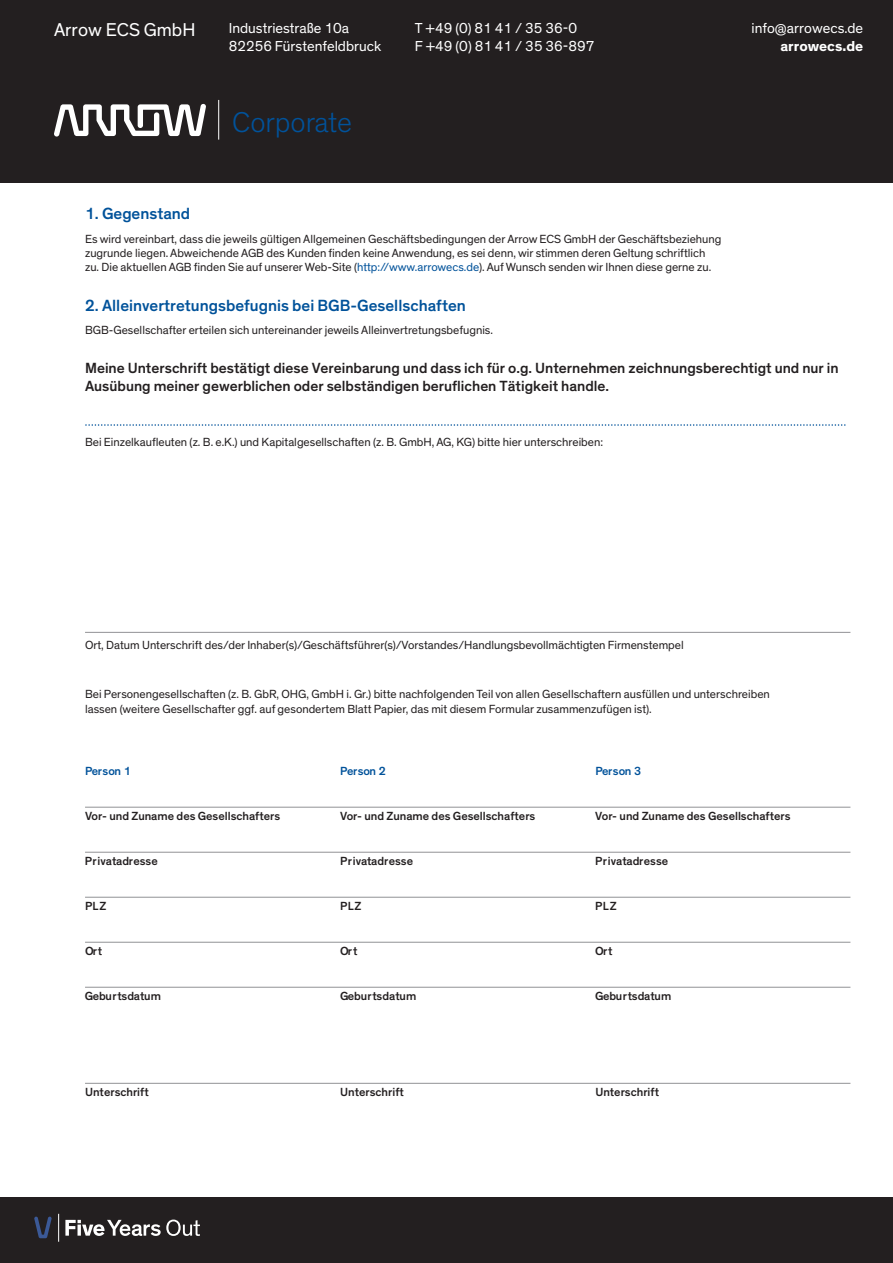
<style>
.page{position:relative;width:893px;height:1263px;background:#fff}
.page>*{position:absolute;margin:0;border:0;box-sizing:border-box;transform-origin:0 0}
.t1{font:300 29.1px "Theinhardt";color:#01529a}
.t2{font:18.9px "Theinhardt";color:#fff}
.t3{font:500 16.5px "Theinhardt";color:#01529a}
.t4{font:500 15px/18px "Theinhardt";color:#231f20}
.t5{font:14.7px/17.7px "Theinhardt";color:#fff}
.t6{font:700 14.7px "Theinhardt";color:#fff}
.t7{font:12px/14.4px "Theinhardt";color:#231f20}
.t8{font:500 12px "Theinhardt";color:#231f20}
.t9{font:500 12px "Theinhardt";letter-spacing:-.015em;color:#01529a}
.s1{color:#01529a}
</style>
<div class="page">
<div style="left:0;top:0;width:893px;height:183px;background:#231f20"></div>
<svg style="left:54px;top:104px;width:152px;height:33px"></svg>
<hr style="left:218px;top:100px;width:1px;height:40px;background:#fff">
<div style="left:0;top:1197px;width:893px;height:66px;background:#231f20"></div>
<svg style="left:34px;top:1216px;width:18px;height:22px"></svg>
<svg style="left:65px;top:1219px;width:135px;height:17px"></svg>
<svg style="left:58px;top:1214px;width:1px;height:28px"></svg>
<hr style="left:85px;top:632px;width:765px;height:1px;background:#919295">
<hr style="left:85px;top:807px;width:765px;height:1px;background:#919295">
<hr style="left:85px;top:852px;width:765px;height:1px;background:#919295">
<hr style="left:85px;top:897px;width:765px;height:1px;background:#919295">
<hr style="left:85px;top:942px;width:765px;height:1px;background:#919295">
<hr style="left:85px;top:987px;width:765px;height:1px;background:#919295">
<hr style="left:85px;top:1083px;width:765px;height:1px;background:#919295">
<svg style="left:86px;top:424px;width:760px;height:2px"></svg>
<h2 class="t2" style="left:54px;top:19px;width:143px">Arrow ECS GmbH</h2>
<h3 class="t3" style="left:85px;top:204px;width:107px">1. Gegenstand</h3>
<p class="t5" style="left:229px;top:20px;width:154px">Industriestraße 10a<br>82256 Fürstenfeldbruck</p>
<p class="t5" style="left:415px;top:20px;width:181px">T +49 (0) 81 41 / 35 36-0<br>F +49 (0) 81 41 / 35 36-897</p>
<h1 class="t1" style="left:232px;top:105px;width:122px">Corporate</h1>
<p class="t7" style="left:85px;top:232px;width:638px">Es wird vereinbart, dass die jeweils gültigen Allgemeinen Geschäftsbedingungen der Arrow ECS GmbH der Geschäftsbeziehung zugrunde liegen. Abweichende AGB des Kunden finden keine Anwendung, es sei denn, wir stimmen deren Geltung schriftlich zu. Die aktuellen AGB finden Sie auf unserer Web-Site (<span class="s1">http://www.arrowecs.de</span>). Auf Wunsch senden wir Ihnen diese gerne zu.</p>
<h3 class="t3" style="left:85px;top:296px;width:382px">2. Alleinvertretungsbefugnis bei BGB-Gesellschaften</h3>
<p class="t7" style="left:85px;top:324px;width:409px">BGB-Gesellschafter erteilen sich untereinander jeweils Alleinvertretungsbefugnis.</p>
<p class="t5" style="left:752px;top:20px;width:113px">info@arrowecs.de</p>
<p class="t6" style="left:780px;top:37px;width:84px">arrowecs.de</p>
<p class="t4" style="left:85px;top:359px;width:755px">Meine Unterschrift bestätigt diese Vereinbarung und dass ich für o.g. Unternehmen zeichnungsberechtigt und nur in<br>Ausübung meiner gewerblichen oder selbständigen beruflichen Tätigkeit handle.</p>
<p class="t7" style="left:85px;top:435px;width:520px">Bei Einzelkaufleuten (z. B. e.K.) und Kapitalgesellschaften (z. B. GmbH, AG, KG) bitte hier unterschreiben:</p>
<p class="t7" style="left:85px;top:638px;width:600px">Ort, Datum Unterschrift des/der Inhaber(s)/Geschäftsführer(s)/Vorstandes/Handlungsbevollmächtigten Firmenstempel</p>
<p class="t7" style="left:85px;top:687px;width:686px">Bei Personengesellschaften (z. B. GbR, OHG, GmbH i. Gr.) bitte nachfolgenden Teil von allen Gesellschaftern ausfüllen und unterschreiben lassen (weitere Gesellschafter ggf. auf gesondertem Blatt Papier, das mit diesem Formular zusammenzufügen ist).</p>
<p class="t9" style="left:85px;top:764px;width:47px">Person 1</p>
<p class="t9" style="left:340px;top:764px;width:47px">Person 2</p>
<p class="t9" style="left:595px;top:764px;width:47px">Person 3</p>
<p class="t8" style="left:85px;top:808px;width:197px">Vor- und Zuname des Gesellschafters</p>
<p class="t8" style="left:340px;top:808px;width:197px">Vor- und Zuname des Gesellschafters</p>
<p class="t8" style="left:595px;top:808px;width:197px">Vor- und Zuname des Gesellschafters</p>
<p class="t8" style="left:85px;top:854px;width:75px">Privatadresse</p>
<p class="t8" style="left:340px;top:854px;width:75px">Privatadresse</p>
<p class="t8" style="left:595px;top:854px;width:75px">Privatadresse</p>
<p class="t8" style="left:85px;top:899px;width:23px">PLZ</p>
<p class="t8" style="left:340px;top:899px;width:23px">PLZ</p>
<p class="t8" style="left:595px;top:899px;width:23px">PLZ</p>
<p class="t8" style="left:85px;top:944px;width:19px">Ort</p>
<p class="t8" style="left:340px;top:944px;width:19px">Ort</p>
<p class="t8" style="left:595px;top:944px;width:19px">Ort</p>
<p class="t8" style="left:85px;top:989px;width:78px">Geburtsdatum</p>
<p class="t8" style="left:340px;top:989px;width:78px">Geburtsdatum</p>
<p class="t8" style="left:595px;top:989px;width:78px">Geburtsdatum</p>
<p class="t8" style="left:85px;top:1085px;width:65px">Unterschrift</p>
<p class="t8" style="left:340px;top:1085px;width:65px">Unterschrift</p>
<p class="t8" style="left:595px;top:1085px;width:65px">Unterschrift</p>
</div>
